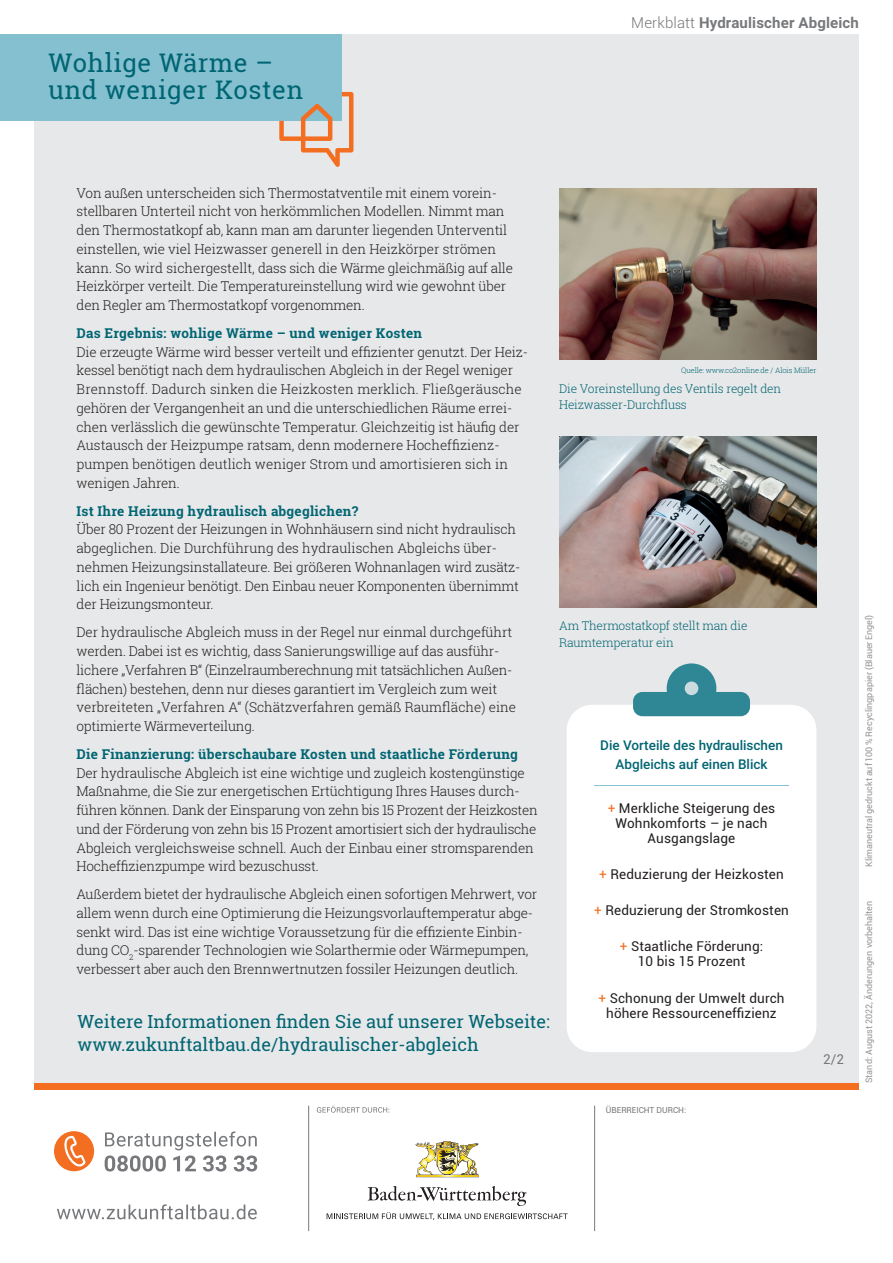
<style>
.page{position:relative;width:893px;height:1263px;background:#fff}
.page>*{position:absolute;margin:0;border:0;box-sizing:border-box;transform-origin:0 0}
.t1{font:25.65px/27.2px "Roboto Slab";letter-spacing:.025em;color:#006573}
.t2{font:18px/22.5px "Roboto Slab";color:#006573}
.t3{font:700 15px "Roboto";letter-spacing:.01em;color:#76787b}
.t4{font:300 13.5px/18.8px "Roboto Slab";letter-spacing:-.015em;color:#231f20}
.t5{font:13.5px/15px "Roboto";letter-spacing:.01em;color:#231f20;text-align:center}
.t6{font:700 13.5px "Roboto Slab";letter-spacing:.02em;color:#006573}
.t7{font:500 13.5px/18.8px "Roboto";color:#006573;text-align:center}
.t8{font:13.5px "Roboto";color:#76787b}
.t9{font:300 12px/16.5px "Roboto Slab";letter-spacing:-.015em;color:#006573}
.t10{font:9px "Roboto";color:#939598}
.t11{font:8.25px "Roboto";color:#76787b}
.t12{font:300 7.5px "Roboto Slab";letter-spacing:-.015em;color:#006573}
.s1{font-weight:300}
.s2{color:#f36e21}
</style>
<div class="page">
<div style="left:34px;top:34px;width:825px;height:1056px;background:#e7e8e9"></div>
<div style="left:34px;top:1083px;width:825px;height:7px;background:#f36e21"></div>
<div style="left:0;top:34px;width:342px;height:87px;background:#85c0d1"></div>
<svg style="left:279px;top:91px;width:74px;height:76px"></svg>
<svg style="left:368px;top:1186px;width:159px;height:20px"></svg>
<svg style="left:327px;top:1212px;width:241px;height:8px"></svg>
<img style="left:415px;top:1141px;width:64px;height:36px">
<svg style="left:317px;top:1106px;width:72px;height:6px"></svg>
<svg style="left:105px;top:1131px;width:152px;height:40px"></svg>
<svg style="left:54px;top:1131px;width:40px;height:40px"></svg>
<svg style="left:57px;top:1204px;width:200px;height:15px"></svg>
<hr style="left:594px;top:1106px;width:1px;height:125px;background:#76787b">
<hr style="left:308px;top:1106px;width:1px;height:125px;background:#76787b">
<div style="left:567px;top:705px;width:249px;height:347px;background:#fff;border-radius:26px"></div>
<div style="left:633px;top:692px;width:117px;height:24px;background:#2f8694;border-radius:9px"></div>
<div style="left:667px;top:663px;width:49px;height:50px;background:#2f8694;border-radius:50%"></div>
<div style="left:685px;top:681px;width:13px;height:14px;background:#cbdbe0;border-radius:50%"></div>
<hr style="left:594px;top:785px;width:195px;height:1px;background:#85c0d1">
<img style="left:559px;top:188px;width:257px;height:172px">
<img style="left:559px;top:436px;width:257px;height:172px">
<h1 class="t1" style="left:49px;top:49px;width:256px">Wohlige Wärme – und weniger Kosten</h1>
<p class="t3" style="left:631px;top:12px;width:229px"><span class="s1">Merkblatt</span> Hydraulischer Abgleich</p>
<p class="t4" style="left:77px;top:183px;width:438px">Von außen unterscheiden sich Thermostatventile mit einem vorein&shy;stellbaren Unterteil nicht von herkömmlichen Modellen. Nimmt man den Thermostatkopf ab, kann man am darunter liegenden Unterventil einstellen, wie viel Heizwasser generell in den Heizkörper strömen kann. So wird sichergestellt, dass sich die Wärme gleichmäßig auf alle Heizkörper verteilt. Die Temperatureinstellung wird wie gewohnt über den Regler am Thermostatkopf vorgenommen.</p>
<p class="t6" style="left:77px;top:324px;width:347px">Das Ergebnis: wohlige Wärme – und weniger Kosten</p>
<p class="t4" style="left:77px;top:342px;width:453px">Die erzeugte Wärme wird besser verteilt und effizienter genutzt. Der Heiz&shy;kessel benötigt nach dem hydraulischen Abgleich in der Regel weniger Brennstoff. Dadurch sinken die Heizkosten merklich. Fließgeräusche gehören der Vergangenheit an und die unterschiedlichen Räume errei&shy;chen verlässlich die gewünschte Temperatur. Gleichzeitig ist häufig der Austausch der Heizpumpe ratsam, denn modernere Hocheffizienz&shy;pumpen benötigen deutlich weniger Strom und amortisieren sich in wenigen Jahren.</p>
<p class="t6" style="left:77px;top:502px;width:283px">Ist Ihre Heizung hydraulisch abgeglichen?</p>
<p class="t4" style="left:77px;top:520px;width:445px">Über 80 Prozent der Heizungen in Wohnhäusern sind nicht hydraulisch abgeglichen. Die Durchführung des hydraulischen Abgleichs über&shy;nehmen Heizungsinstallateure. Bei größeren Wohnanlagen wird zusätz&shy;lich ein Ingenieur benötigt. Den Einbau neuer Komponenten übernimmt der Heizungsmonteur.</p>
<p class="t4" style="left:77px;top:623px;width:441px">Der hydraulische Abgleich muss in der Regel nur einmal durchgeführt werden. Dabei ist es wichtig, dass Sanierungswillige auf das ausführ&shy;lichere „Verfahren B“ (Einzelraumberechnung mit tatsächlichen Außen&shy;flächen) bestehen, denn nur dieses garantiert im Vergleich zum weit verbreiteten „Verfahren A“ (Schätzverfahren gemäß Raumfläche) eine optimierte Wärmeverteilung.</p>
<p class="t6" style="left:77px;top:745px;width:443px">Die Finanzierung: überschaubare Kosten und staatliche Förderung</p>
<p class="t4" style="left:77px;top:763px;width:463px">Der hydraulische Abgleich ist eine wichtige und zugleich kostengünstige Maßnahme, die Sie zur energetischen Ertüchtigung Ihres Hauses durch&shy;führen können. Dank der Einsparung von zehn bis 15 Prozent der Heizkosten und der Förderung von zehn bis 15 Prozent amortisiert sich der hydraulische Abgleich vergleichsweise schnell. Auch der Einbau einer stromsparenden Hocheffizienzpumpe wird bezuschusst.</p>
<p class="t4" style="left:77px;top:884px;width:462px">Außerdem bietet der hydraulische Abgleich einen sofortigen Mehrwert, vor allem wenn durch eine Optimierung die Heizungsvorlauftemperatur abge&shy;senkt wird. Das ist eine wichtige Voraussetzung für die effiziente Einbin&shy;dung CO<sub>2</sub>-sparender Technologien wie Solarthermie oder Wärmepumpen, verbessert aber auch den Brennwertnutzen fossiler Heizungen deutlich.</p>
<h2 class="t2" style="left:78px;top:1010px;width:474px">Weitere Informationen finden Sie auf unserer Webseite: www.zukunftaltbau.de/hydraulischer-abgleich</h2>
<p class="t12" style="left:681px;top:365px;width:137px">Quelle: www.co2online.de / Alois Müller</p>
<p class="t9" style="left:559px;top:380px;width:224px">Die Voreinstellung des Ventils regelt den<br>Heizwasser-Durchfluss</p>
<p class="t9" style="left:559px;top:617px;width:190px">Am Thermostatkopf stellt man die<br>Raumtemperatur ein</p>
<p class="t7" style="left:600px;top:735px;width:184px">Die Vorteile des hydraulischen<br>Abgleichs auf einen Blick</p>
<p class="t5" style="left:608px;top:800px;width:169px"><span class="s2">+</span> Merkliche Steigerung des<br>Wohnkomforts – je nach<br>Ausgangslage</p>
<p class="t5" style="left:599px;top:866px;width:186px"><span class="s2">+</span> Reduzierung der Heizkosten</p>
<p class="t5" style="left:594px;top:902px;width:196px"><span class="s2">+</span> Reduzierung der Stromkosten</p>
<p class="t5" style="left:620px;top:939px;width:145px"><span class="s2">+</span> Staatliche Förderung:<br>10 bis 15 Prozent</p>
<p class="t5" style="left:598px;top:990px;width:188px"><span class="s2">+</span> Schonung der Umwelt durch höhere Ressourceneffizienz</p>
<p class="t8" style="left:823px;top:1050px;width:23px">2/2</p>
<p class="t11" style="left:606px;top:1104px;width:82px">ÜBERREICHT DURCH:</p>
<p class="t10" style="left:863px;top:867px;width:254px;rotate:-90deg">Klimaneutral gedruckt auf 100 % Recyclingpapier (Blauer Engel)</p>
<p class="t10" style="left:863px;top:1083px;width:184px;rotate:-90deg">Stand: August 2022, Änderungen vorbehalten</p>
</div>
